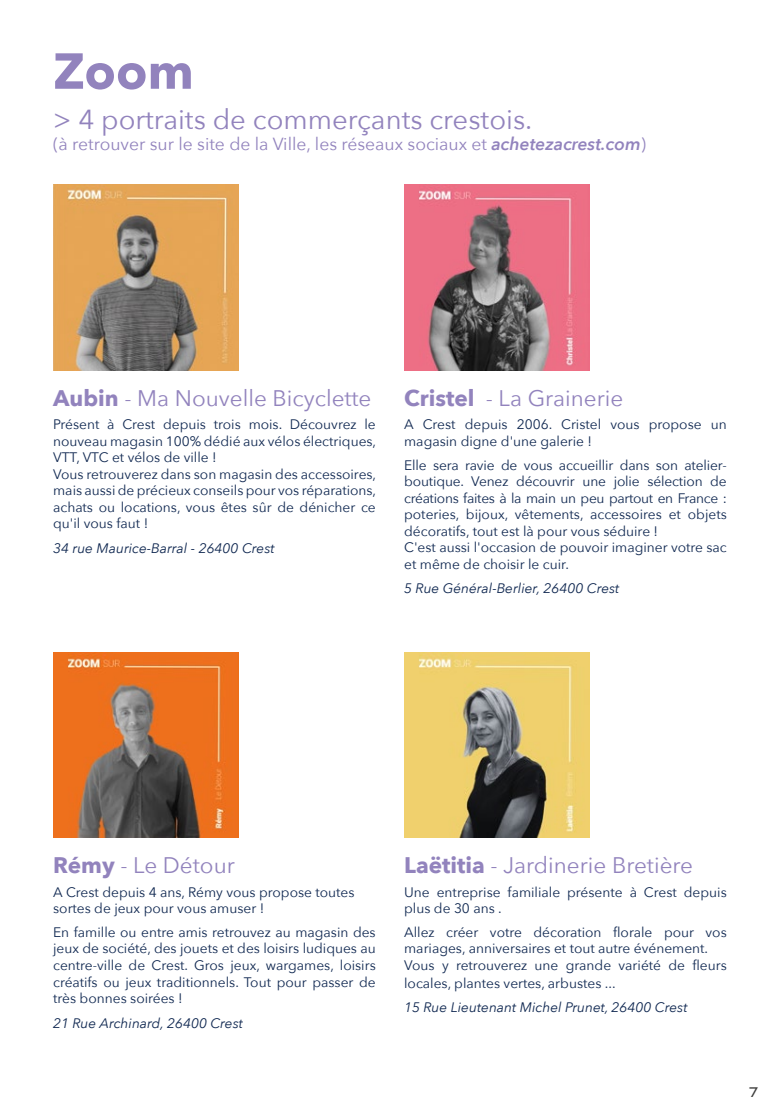
<style>
.page{position:relative;width:780px;height:1117px;background:#fff}
.page>*{position:absolute;margin:0;border:0;box-sizing:border-box;transform-origin:0 0}
.t1{font:700 50px "Avenir Next";color:#9283bd}
.t2{font:27.5px "Avenir Next";color:#9283bd}
.t3{font:22.5px "Avenir Next";color:#9283bd}
.t4{font:17.5px "Avenir Next";color:#9283bd}
.t5{font:900 15px "Walkway";color:#3c3c3b}
.t6{font:13.75px/16.5px "Avenir Next";color:#102851}
.t7{font:italic 13.75px "Avenir Next";color:#102851}
.s1{font-weight:600;font-style:italic}
.s2{font-weight:700}
</style>
<div class="page">
<img style="left:53px;top:185px;width:186px;height:185px">
<img style="left:404px;top:185px;width:185px;height:185px">
<img style="left:53px;top:652px;width:186px;height:185px">
<img style="left:404px;top:652px;width:185px;height:185px">
<h1 class="t1" style="left:53px;top:28px;width:142px">Zoom</h1>
<h2 class="t2" style="left:53px;top:96px;width:480px">&gt; 4 portraits de commerçants crestois.</h2>
<p class="t4" style="left:53px;top:129px;width:594px">(à retrouver sur le site de la Ville, les réseaux sociaux et <span class="s1">achetezacrest.com</span>)</p>
<h3 class="t3" style="left:53px;top:379px;width:320px"><span class="s2">Aubin</span> - Ma Nouvelle Bicyclette</h3>
<p class="t6" style="left:53px;top:415px;width:324px">Présent à Crest depuis trois mois. Découvrez le nouveau magasin 100% dédié aux vélos électriques, VTT, VTC et vélos de ville !<br>Vous retrouverez dans son magasin des accessoires, mais aussi de précieux conseils pour vos réparations, achats ou locations, vous êtes sûr de dénicher ce qu'il vous faut !</p>
<p class="t7" style="left:53px;top:536px;width:223px">34 rue Maurice-Barral - 26400 Crest</p>
<h3 class="t3" style="left:404px;top:379px;width:221px"><span class="s2">Cristel</span> - La Grainerie</h3>
<p class="t6" style="left:404px;top:415px;width:324px">A Crest depuis 2006. Cristel vous propose un magasin digne d'une galerie !</p>
<p class="t6" style="left:404px;top:456px;width:324px">Elle sera ravie de vous accueillir dans son atelier&shy;boutique. Venez découvrir une jolie sélection de créations faites à la main un peu partout en France : poteries, bijoux, vêtements, accessoires et objets décoratifs, tout est là pour vous séduire !<br>C'est aussi l'occasion de pouvoir imaginer votre sac et même de choisir le cuir.</p>
<p class="t7" style="left:404px;top:576px;width:217px">5 Rue Général-Berlier, 26400 Crest</p>
<h3 class="t3" style="left:53px;top:846px;width:183px"><span class="s2">Rémy</span> - Le Détour</h3>
<p class="t6" style="left:53px;top:883px;width:303px">A Crest depuis 4 ans, Rémy vous propose toutes sortes de jeux pour vous amuser !</p>
<p class="t6" style="left:53px;top:923px;width:324px;text-align:justify">En famille ou entre amis retrouvez au magasin des jeux de société, des jouets et des loisirs ludiques au centre-ville de Crest. Gros jeux, wargames, loisirs créatifs ou jeux traditionnels. Tout pour passer de très bonnes soirées !</p>
<p class="t7" style="left:53px;top:1010px;width:191px">21 Rue Archinard, 26400 Crest</p>
<h3 class="t3" style="left:404px;top:846px;width:290px"><span class="s2">Laëtitia</span> - Jardinerie Bretière</h3>
<p class="t6" style="left:404px;top:883px;width:324px">Une entreprise familiale présente à Crest depuis plus de 30 ans .</p>
<p class="t6" style="left:404px;top:922px;width:324px;line-height:16.9px">Allez créer votre décoration florale pour vos mariages, anniversaires et tout autre événement.<br>Vous y retrouverez une grande variété de fleurs locales, plantes vertes, arbustes ...</p>
<p class="t7" style="left:404px;top:995px;width:285px">15 Rue Lieutenant Michel Prunet, 26400 Crest</p>
<p class="t5" style="left:749px;top:1083px;width:10px">7</p>
</div>
